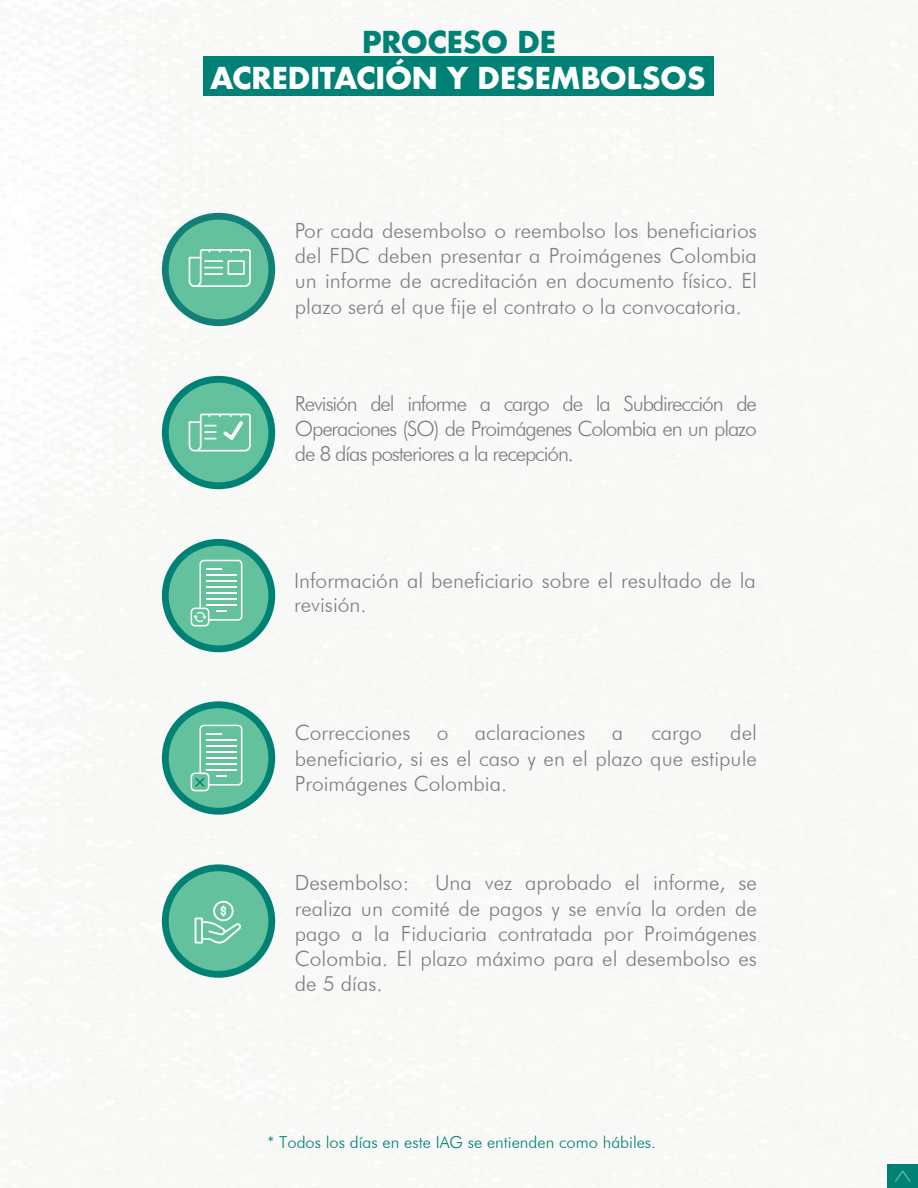
<style>
.page{position:relative;width:918px;height:1188px;background:#fff}
.page>*{position:absolute;margin:0;border:0;box-sizing:border-box;transform-origin:0 0}
.t1{font:700 29.4px "Futura";letter-spacing:-.02em;color:#fff}
.t2{font:700 29.4px "Futura";letter-spacing:-.02em;color:#008175}
.t3{font:300 21px/25.2px "Futura BT";color:#7e8080;text-align:justify}
.t4{font:300 16.5px "Futura BT";color:#008175}
</style>
<div class="page">
<img style="left:0;top:0;width:918px;height:1188px">
<div style="left:204px;top:56px;width:510px;height:40px;background:#008175"></div>
<div style="left:887px;top:1164px;width:31px;height:24px;background:#008175"></div>
<svg style="left:895px;top:1170px;width:16px;height:12px"></svg>
<div style="left:162px;top:213px;width:113px;height:113px;background:#138077;border-radius:50%"></div>
<div style="left:169px;top:220px;width:99px;height:99px;background:#63c29d;border-radius:50%"></div>
<div style="left:162px;top:376px;width:113px;height:113px;background:#008175;border-radius:50%"></div>
<div style="left:169px;top:383px;width:99px;height:99px;background:#63c29d;border-radius:50%"></div>
<div style="left:162px;top:539px;width:113px;height:113px;background:#008175;border-radius:50%"></div>
<div style="left:169px;top:546px;width:99px;height:99px;background:#63c29d;border-radius:50%"></div>
<div style="left:162px;top:701px;width:113px;height:114px;background:#008175;border-radius:50%"></div>
<div style="left:169px;top:708px;width:99px;height:100px;background:#63c29d;border-radius:50%"></div>
<div style="left:162px;top:864px;width:113px;height:114px;background:#008175;border-radius:50%"></div>
<div style="left:169px;top:871px;width:99px;height:100px;background:#63c29d;border-radius:50%"></div>
<svg style="left:189px;top:249px;width:62px;height:38px"></svg>
<svg style="left:189px;top:414px;width:62px;height:38px"></svg>
<svg style="left:191px;top:560px;width:51px;height:66px"></svg>
<svg style="left:191px;top:725px;width:51px;height:66px"></svg>
<svg style="left:195px;top:901px;width:46px;height:43px"></svg>
<h1 class="t2" style="left:362px;top:21px;width:196px">PROCESO DE</h1>
<h1 class="t1" style="left:210px;top:56px;width:497px">ACREDITACIÓN Y DESEMBOLSOS</h1>
<p class="t3" style="left:295px;top:218px;width:464px">Por cada desembolso o reembolso los beneficiarios del FDC deben presentar a Proimágenes Colombia un informe de acreditación en documento físico. El plazo será el que fije el contrato o la convocatoria.</p>
<p class="t3" style="left:295px;top:390px;width:464px">Revisión del informe a cargo de la Subdirección de Operaciones (SO) de Proimágenes Colombia en un plazo de 8 días posteriores a la recepción.</p>
<p class="t3" style="left:294px;top:569px;width:463px;line-height:24px">Información al beneficiario sobre el resultado de la revisión.</p>
<p class="t3" style="left:295px;top:720px;width:117px">Correcciones</p>
<p class="t3" style="left:437px;top:720px;width:13px">o</p>
<p class="t3" style="left:475px;top:720px;width:112px">aclaraciones</p>
<p class="t3" style="left:612px;top:720px;width:13px">a</p>
<p class="t3" style="left:651px;top:720px;width:52px">cargo</p>
<p class="t3" style="left:295px;top:720px;width:464px;text-indent:435px">del beneficiario, si es el caso y en el plazo que estipule Proimágenes Colombia.</p>
<p class="t3" style="left:295px;top:870px;width:464px">Desembolso: Una vez aprobado el informe, se realiza un comité de pagos y se envía la orden de pago a la Fiduciaria contratada por Proimágenes Colombia. El plazo máximo para el desembolso es de 5 días.</p>
<p class="t4" style="left:268px;top:1132px;width:390px">* Todos los días en este IAG se entienden como hábiles.</p>
</div>
